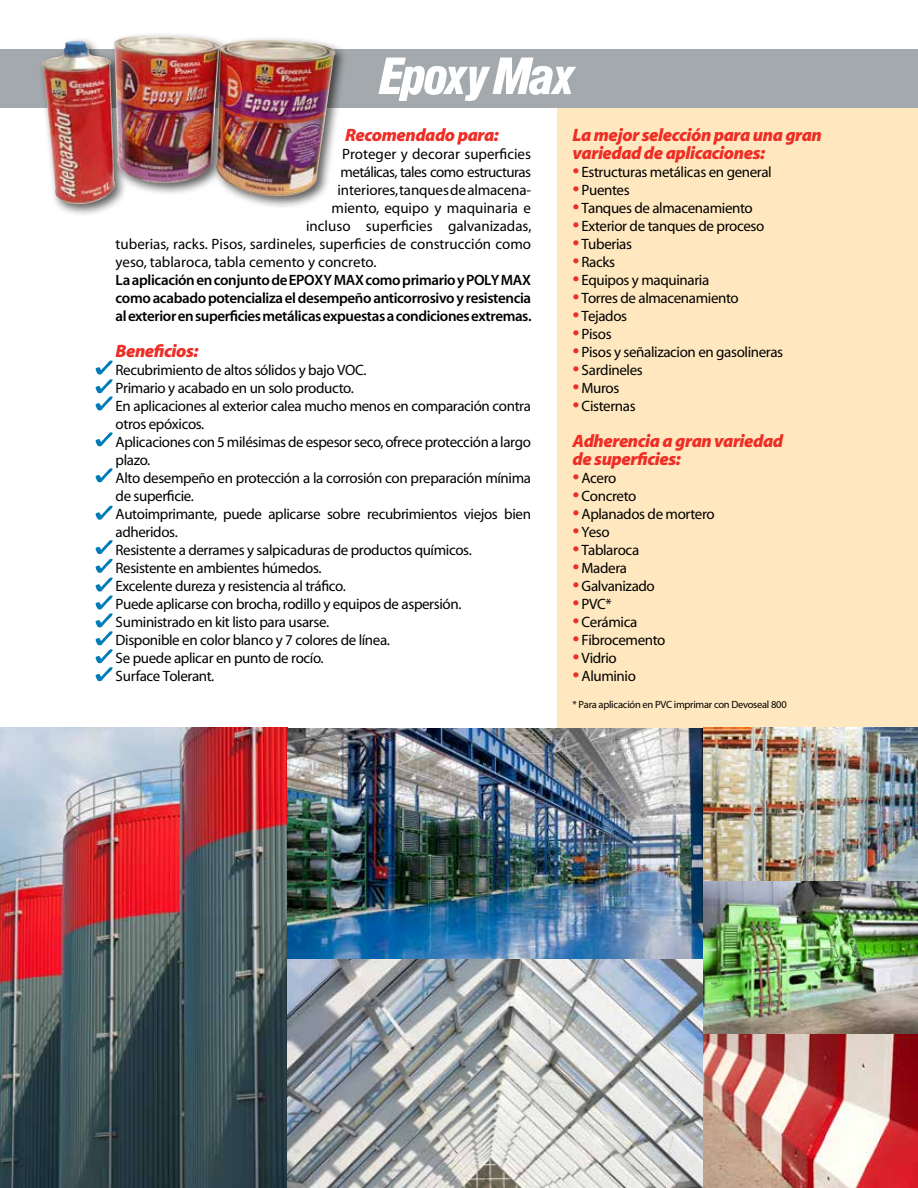
<style>
.page{position:relative;width:918px;height:1188px;background:#fff}
.page>*{position:absolute;margin:0;border:0;box-sizing:border-box;transform-origin:0 0}
.t1{font:54.75px "Nimbus San P Blac Cond Ital";color:#fff}
.t2{font:18px/18px "Myriad MM It 830 600";letter-spacing:-.025em;color:#ee2e26}
.t3{font:15px/18px "Myriad MM 400 600";letter-spacing:-.025em;color:#000}
.t4{font:15px "Myriad MM 400 600";color:#000}
.t5{font:15px/18px "Myriad MM 565 600";letter-spacing:-.025em;color:#000;text-align:justify}
.t6{font:10.5px "Myriad MM 400 600";letter-spacing:-.025em;color:#000}
.s1{font-family:"Myriad MM It 830 600";font-size:18px;color:#ee2e26}
</style>
<div class="page">
<div style="left:558px;top:84px;width:360px;height:660px;background:#ffe8bf"></div>
<div style="left:0;top:49px;width:918px;height:59px;background:#a4a9ad"></div>
<div style="left:38px;top:31px;width:310px;height:187px;background:#000;opacity:.65"></div>
<img style="left:42px;top:36px;width:293px;height:170px">
<img style="left:0;top:728px;width:704px;height:460px">
<img style="left:704px;top:728px;width:214px;height:306px">
<img style="left:704px;top:1034px;width:214px;height:154px">
<svg style="left:96px;top:361px;width:17px;height:49px"></svg>
<svg style="left:96px;top:432px;width:17px;height:14px"></svg>
<svg style="left:96px;top:468px;width:17px;height:14px"></svg>
<svg style="left:96px;top:506px;width:17px;height:14px"></svg>
<svg style="left:96px;top:540px;width:17px;height:141px"></svg>
<h1 class="t1" style="left:380px;top:49px;width:195px">Epoxy Max</h1>
<p class="t2" style="left:345px;top:127px;width:155px">Recomendado para:</p>
<p class="t4" style="left:342px;top:147px;width:190px">Proteger y decorar superficies</p>
<p class="t3" style="left:341px;top:164px;width:192px">metálicas, tales como estructuras</p>
<p class="t3" style="left:338px;top:182px;width:195px">interiores, tanques de almacena-</p>
<p class="t4" style="left:332px;top:201px;width:201px">miento, equipo y maquinaria e</p>
<p class="t4" style="left:306px;top:219px;width:227px">incluso superficies galvanizadas,</p>
<p class="t4" style="left:116px;top:237px;width:417px">tuberias, racks. Pisos, sardineles, superficies de construcción como</p>
<p class="t4" style="left:116px;top:255px;width:263px">yeso, tablaroca, tabla cemento y concreto.</p>
<p class="t5" style="left:116px;top:272px;width:417px">La aplicación en conjunto de EPOXY MAX como primario y POLY MAX como acabado potencializa el desempeño anticorrosivo y resistencia al exterior en superficies metálicas expuestas a condiciones extremas.</p>
<p class="t2" style="left:116px;top:343px;width:84px">Beneficios:</p>
<p class="t3" style="left:116px;top:362px;width:417px">Recubrimiento de altos sólidos y bajo VOC.<br>Primario y acabado en un solo producto.<br>En aplicaciones al exterior calea mucho menos en comparación contra otros epóxicos.<br>Aplicaciones con 5 milésimas de espesor seco, ofrece protección a largo plazo.<br>Alto desempeño en protección a la corrosión con preparación mínima de superficie.<br>Autoimprimante, puede aplicarse sobre recubrimientos viejos bien adheridos.<br>Resistente a derrames y salpicaduras de productos químicos.<br>Resistente en ambientes húmedos.<br>Excelente dureza y resistencia al tráfico.<br>Puede aplicarse con brocha, rodillo y equipos de aspersión.<br>Suministrado en kit listo para usarse.<br>Disponible en color blanco y 7 colores de línea.<br>Se puede aplicar en punto de rocío.<br>Surface Tolerant.</p>
<p class="t2" style="left:573px;top:127px;width:251px">La mejor selección para una gran variedad de aplicaciones:</p>
<p class="t3" style="left:573px;top:164px;width:201px"><span class="s1">•</span> Estructuras metálicas en general</p>
<p class="t3" style="left:573px;top:182px;width:59px"><span class="s1">•</span> Puentes</p>
<p class="t3" style="left:573px;top:200px;width:182px"><span class="s1">•</span> Tanques de almacenamiento</p>
<p class="t3" style="left:573px;top:218px;width:193px"><span class="s1">•</span> Exterior de tanques de proceso</p>
<p class="t3" style="left:573px;top:236px;width:61px"><span class="s1">•</span> Tuberias</p>
<p class="t3" style="left:573px;top:254px;width:44px"><span class="s1">•</span> Racks</p>
<p class="t3" style="left:573px;top:272px;width:138px"><span class="s1">•</span> Equipos y maquinaria</p>
<p class="t3" style="left:573px;top:290px;width:168px"><span class="s1">•</span> Torres de almacenamiento</p>
<p class="t3" style="left:573px;top:308px;width:56px"><span class="s1">•</span> Tejados</p>
<p class="t3" style="left:573px;top:326px;width:41px"><span class="s1">•</span> Pisos</p>
<p class="t3" style="left:573px;top:344px;width:212px"><span class="s1">•</span> Pisos y señalizacion en gasolineras</p>
<p class="t3" style="left:573px;top:362px;width:72px"><span class="s1">•</span> Sardineles</p>
<p class="t3" style="left:573px;top:380px;width:48px"><span class="s1">•</span> Muros</p>
<p class="t3" style="left:573px;top:398px;width:65px"><span class="s1">•</span> Cisternas</p>
<p class="t2" style="left:573px;top:433px;width:212px">Adherencia a gran variedad de superficies:</p>
<p class="t3" style="left:573px;top:470px;width:45px"><span class="s1">•</span> Acero</p>
<p class="t3" style="left:573px;top:488px;width:65px"><span class="s1">•</span> Concreto</p>
<p class="t3" style="left:573px;top:506px;width:144px"><span class="s1">•</span> Aplanados de mortero</p>
<p class="t3" style="left:573px;top:524px;width:39px"><span class="s1">•</span> Yeso</p>
<p class="t3" style="left:573px;top:542px;width:68px"><span class="s1">•</span> Tablaroca</p>
<p class="t3" style="left:573px;top:560px;width:56px"><span class="s1">•</span> Madera</p>
<p class="t3" style="left:573px;top:578px;width:84px"><span class="s1">•</span> Galvanizado</p>
<p class="t3" style="left:573px;top:596px;width:41px"><span class="s1">•</span> PVC*</p>
<p class="t3" style="left:573px;top:614px;width:66px"><span class="s1">•</span> Cerámica</p>
<p class="t3" style="left:573px;top:632px;width:94px"><span class="s1">•</span> Fibrocemento</p>
<p class="t3" style="left:573px;top:650px;width:46px"><span class="s1">•</span> Vidrio</p>
<p class="t3" style="left:573px;top:668px;width:65px"><span class="s1">•</span> Aluminio</p>
<p class="t6" style="left:573px;top:699px;width:216px">* Para aplicación en PVC imprimar con Devoseal 800</p>
</div>
